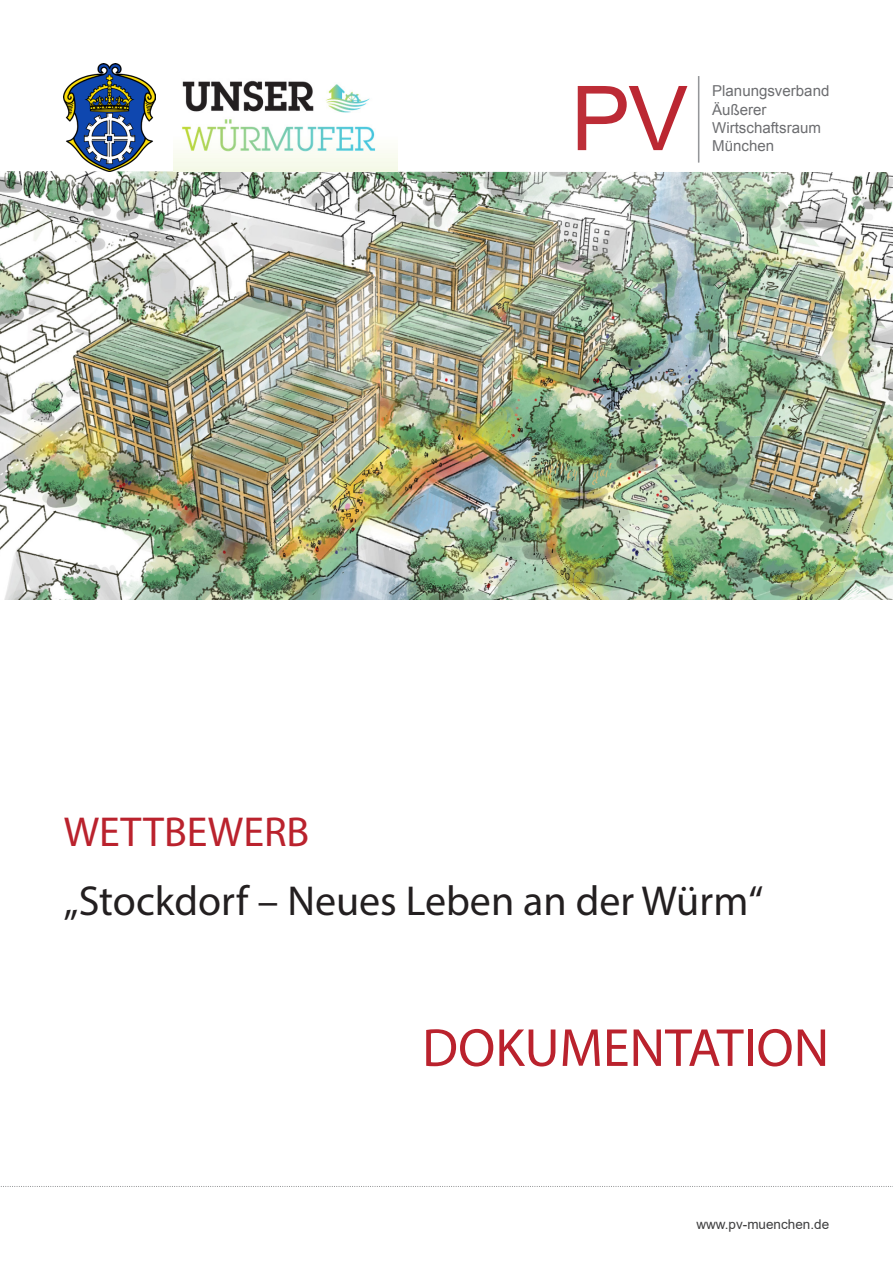
<style>
.page{position:relative;width:893px;height:1263px;background:#fff}
.page>*{position:absolute;margin:0;border:0;box-sizing:border-box;transform-origin:0 0}
.t1{font:89.55px "Arial";color:#ba222d}
.Überschrift2_DECK{font:54px "Myriad Pro";color:#ba222d}
.Überschrift2_DECK-2{font:42px "Myriad Pro";color:#231f20}
.Überschrift1_DECK{font:42px "Myriad Pro";color:#ba222d}
.t2{font:15px/18px "Arial";color:#6c6d70}
.Unterschrift{font:13.5px "Arial";color:#3e3e3f}
</style>
<div class="page">
<img style="left:0;top:171px;width:893px;height:429px">
<svg style="left:0;top:1186px;width:893px;height:1px"></svg>
<hr style="left:698px;top:76px;width:1px;height:87px;background:#939598">
<img style="left:174px;top:80px;width:224px;height:91px">
<img style="left:64px;top:63px;width:92px;height:108px">
<h1 class="t1" style="left:571px;top:60px;width:119px">PV</h1>
<p class="t2" style="left:712px;top:82px;width:119px">Planungsverband<br>Äußerer<br>Wirtschaftsraum<br>München</p>
<p class="Überschrift1_DECK" style="left:64px;top:806px;width:247px">WETTBEWERB</p>
<p class="Überschrift2_DECK-2" style="left:64px;top:875px;width:701px">„Stockdorf – Neues Leben an der Würm“</p>
<p class="Überschrift2_DECK" style="left:422px;top:1014px;width:409px">DOKUMENTATION</p>
<p class="Unterschrift" style="left:696px;top:1215px;width:134px">www.pv-muenchen.de</p>
</div>
